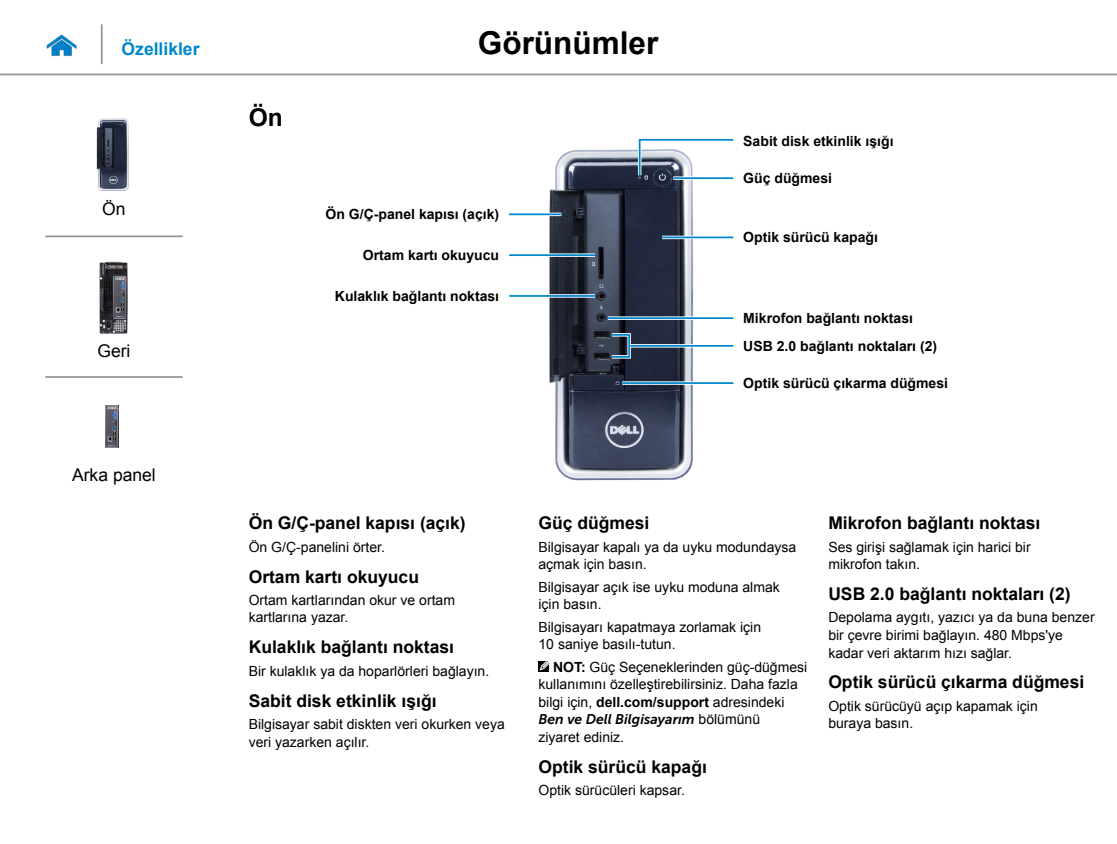
<style>
.page{position:relative;width:1117px;height:844px;background:#fff}
.page>*{position:absolute;margin:0;border:0;box-sizing:border-box;transform-origin:0 0}
.t1{font:700 31.5px "Arial";color:#000}
.Head2{font:700 24.5px "Arial";color:#000}
.Callout_Head{font:700 17.5px "Arial";color:#000}
.t2{font:17.5px "Arial";color:#000}
.Hyperlink{font:700 17.5px "Arial";color:#0087cc}
.Callout_description{font:14px/17.5px "Arial";color:#000}
.Callout-L{font:700 14px "Arial";color:#000}
.s1{font-weight:700}
.s2{font-family:"Museo Sans For Dell 700";font-style:italic}
</style>
<div class="page">
<hr style="left:0;top:74px;width:1116px;height:1px;background:#939598">
<img style="left:46px;top:34px;width:31px;height:23px">
<svg style="left:538px;top:661px;width:11px;height:10px"></svg>
<img style="left:549px;top:149px;width:145px;height:331px">
<svg style="left:636px;top:138px;width:98px;height:41px"></svg>
<svg style="left:673px;top:176px;width:60px;height:4px"></svg>
<hr style="left:673px;top:177px;width:60px;height:2px;background:#0087cc">
<svg style="left:509px;top:212px;width:52px;height:4px"></svg>
<hr style="left:509px;top:213px;width:52px;height:2px;background:#0087cc">
<svg style="left:549px;top:253px;width:46px;height:4px"></svg>
<hr style="left:509px;top:254px;width:86px;height:2px;background:#0087cc">
<hr style="left:509px;top:294px;width:86px;height:3px;background:#fff">
<hr style="left:509px;top:295px;width:86px;height:2px;background:#0087cc">
<svg style="left:607px;top:316px;width:87px;height:4px"></svg>
<hr style="left:607px;top:317px;width:126px;height:2px;background:#0087cc">
<div style="left:611px;top:334px;width:19px;height:23px;border:2px solid #0087cc"></div>
<hr style="left:630px;top:344px;width:103px;height:3px;background:#fff">
<hr style="left:630px;top:345px;width:103px;height:1px;background:#0087cc">
<svg style="left:662px;top:235px;width:71px;height:4px"></svg>
<hr style="left:662px;top:236px;width:71px;height:2px;background:#0087cc">
<svg style="left:622px;top:381px;width:72px;height:4px"></svg>
<hr style="left:622px;top:382px;width:111px;height:2px;background:#0087cc">
<hr style="left:101px;top:24px;width:2px;height:40px;background:#939598">
<img style="left:96px;top:119px;width:33px;height:72px">
<img style="left:100px;top:261px;width:28px;height:72px">
<img style="left:105px;top:405px;width:13px;height:42px">
<hr style="left:45px;top:235px;width:138px;height:2px;background:#939598">
<hr style="left:45px;top:376px;width:138px;height:2px;background:#939598">
<p class="Hyperlink" style="left:122px;top:37px;width:79px">Özellikler</p>
<h1 class="t1" style="left:478px;top:22px;width:182px">Görünümler</h1>
<p class="t2" style="left:102px;top:197px;width:25px">Ön</p>
<p class="t2" style="left:97px;top:339px;width:35px">Geri</p>
<p class="t2" style="left:72px;top:463px;width:85px">Arka panel</p>
<p class="Head2" style="left:249px;top:101px;width:36px">Ön</p>
<p class="Callout-L" style="left:325px;top:205px;width:175px">Ön G/Ç-panel kapısı (açık)</p>
<p class="Callout-L" style="left:363px;top:246px;width:138px">Ortam kartı okuyucu</p>
<p class="Callout-L" style="left:335px;top:286px;width:166px">Kulaklık bağlantı noktası</p>
<p class="Callout-L" style="left:743px;top:131px;width:152px">Sabit disk etkinlik ışığı</p>
<p class="Callout-L" style="left:743px;top:169px;width:90px">Güç düğmesi</p>
<p class="Callout-L" style="left:743px;top:228px;width:136px">Optik sürücü kapağı</p>
<p class="Callout-L" style="left:743px;top:309px;width:171px">Mikrofon bağlantı noktası</p>
<p class="Callout-L" style="left:743px;top:336px;width:195px">USB 2.0 bağlantı noktaları (2)</p>
<p class="Callout-L" style="left:743px;top:374px;width:206px">Optik sürücü çıkarma düğmesi</p>
<p class="Callout_Head" style="left:249px;top:511px;width:218px">Ön G/Ç-panel kapısı (açık)</p>
<p class="Callout_description" style="left:249px;top:538px;width:138px">Ön G/Ç-panelini örter.</p>
<p class="Callout_Head" style="left:249px;top:564px;width:172px">Ortam kartı okuyucu</p>
<p class="Callout_description" style="left:249px;top:591px;width:208px">Ortam kartlarından okur ve ortam kartlarına yazar.</p>
<p class="Callout_Head" style="left:249px;top:635px;width:207px">Kulaklık bağlantı noktası</p>
<p class="Callout_description" style="left:249px;top:662px;width:242px">Bir kulaklık ya da hoparlörleri bağlayın.</p>
<p class="Callout_Head" style="left:249px;top:688px;width:189px">Sabit disk etkinlik ışığı</p>
<p class="Callout_description" style="left:249px;top:715px;width:257px">Bilgisayar sabit diskten veri okurken veya veri yazarken açılır.</p>
<p class="Callout_Head" style="left:538px;top:511px;width:112px">Güç düğmesi</p>
<p class="Callout_description" style="left:538px;top:538px;width:259px">Bilgisayar kapalı ya da uyku modundaysa açmak için basın.</p>
<p class="Callout_description" style="left:538px;top:578px;width:243px">Bilgisayar açık ise uyku moduna almak için basın.</p>
<p class="Callout_description" style="left:538px;top:618px;width:224px">Bilgisayarı kapatmaya zorlamak için<br>10 saniye basılı‑tutun.</p>
<p class="Callout_description" style="left:538px;top:657px;width:270px;text-indent:15px"><span class="s1">NOT:</span> Güç Seçeneklerinden güç‑düğmesi kullanımını özelleştirebilirsiniz. Daha fazla bilgi için, <span class="s1">dell.com/support</span> adresindeki <span class="s2">Ben ve Dell Bilgisayarım</span> bölümünü<br>ziyaret ediniz.</p>
<p class="Callout_Head" style="left:538px;top:754px;width:170px">Optik sürücü kapağı</p>
<p class="Callout_description" style="left:538px;top:781px;width:148px">Optik sürücüleri kapsar.</p>
<p class="Callout_Head" style="left:828px;top:511px;width:213px">Mikrofon bağlantı noktası</p>
<p class="Callout_description" style="left:828px;top:538px;width:204px">Ses girişi sağlamak için harici bir mikrofon takın.</p>
<p class="Callout_Head" style="left:828px;top:582px;width:244px">USB 2.0 bağlantı noktaları (2)</p>
<p class="Callout_description" style="left:828px;top:608px;width:268px">Depolama aygıtı, yazıcı ya da buna benzer bir çevre birimi bağlayın. 480 Mbps'ye kadar veri aktarım hızı sağlar.</p>
<p class="Callout_Head" style="left:828px;top:670px;width:257px">Optik sürücü çıkarma düğmesi</p>
<p class="Callout_description" style="left:828px;top:697px;width:211px">Optik sürücüyü açıp kapamak için buraya basın.</p>
</div>
